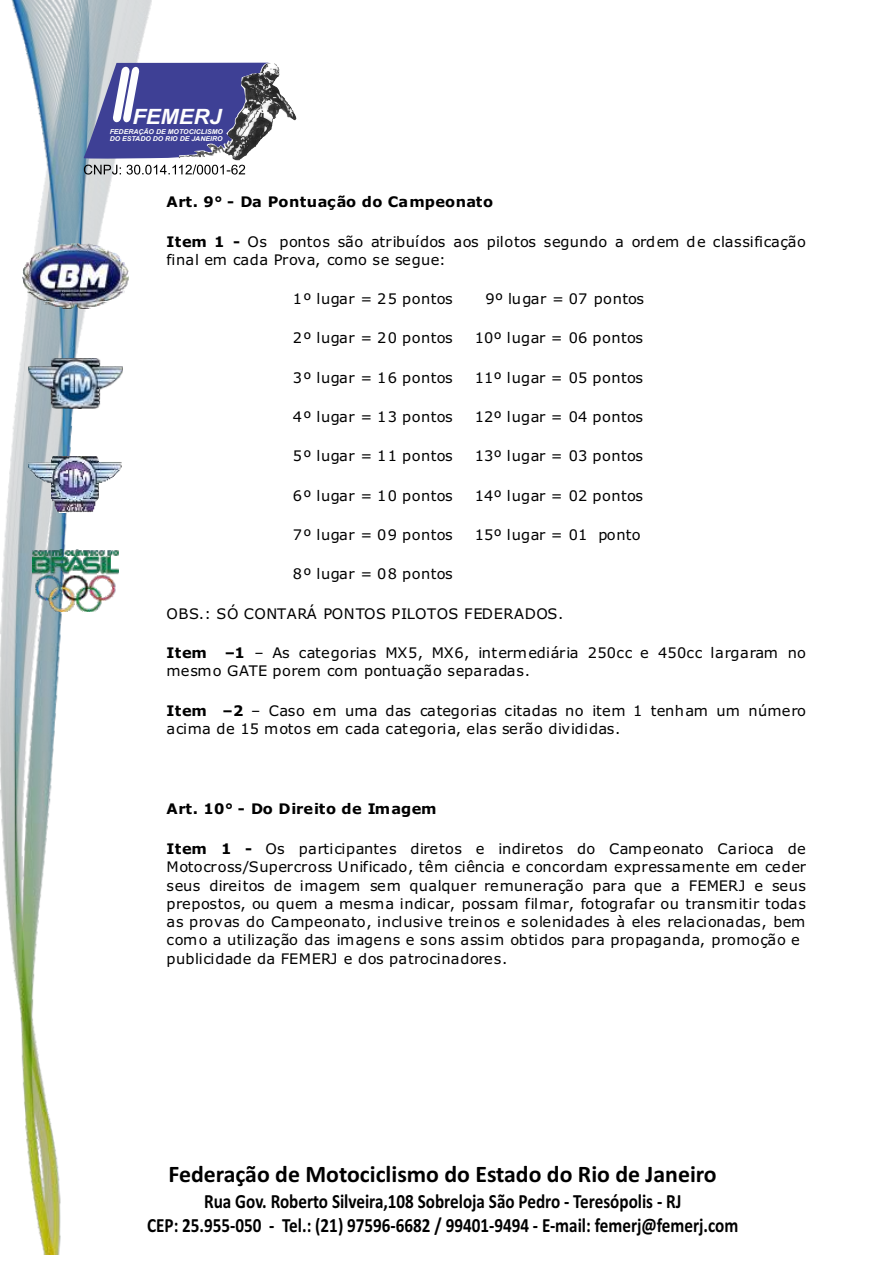
<style>
.page{position:relative;width:893px;height:1263px;background:#fff}
.page>*{position:absolute;margin:0;border:0;box-sizing:border-box;transform-origin:0 0}
.t1{font:700 23.85px "Calibri";color:#000}
.t2{font:italic 700 21.15px "Arial";color:#fefefe;scale:1.04 1}
.t3{font:700 20.25px/24.6px "Calibri";color:#000;text-align:center;scale:.85 1}
.t4{font:14.55px/18.1px "Verdana";letter-spacing:.02em;color:#000}
.t5{font:700 14.55px "Verdana";letter-spacing:.025em;color:#000}
.t6{font:italic 700 6.75px/7.5px "Arial";color:#fefefe;scale:1.04 1}
.s1{font-weight:700}
</style>
<div class="page">
<img style="left:1px;top:0;width:150px;height:1255px">
<img style="left:33px;top:549px;width:85px;height:62px">
<img style="left:29px;top:358px;width:93px;height:50px">
<img style="left:233px;top:63px;width:64px;height:97px">
<svg style="left:83px;top:63px;width:187px;height:96px;background:#5e619b"></svg>
<img style="left:22px;top:244px;width:106px;height:65px">
<svg style="left:84px;top:165px;width:161px;height:10px"></svg>
<img style="left:29px;top:457px;width:93px;height:56px">
<h2 class="t2" style="left:132px;top:109px;width:87px">FEMERJ</h2>
<p class="t6" style="left:110px;top:128px;width:110px">FEDERAÇÃO DE MOTOCICLISMO<br>DO ESTADO DO RIO DE JANEIRO</p>
<p class="t5" style="left:167px;top:196px;width:328px">Art. 9° - Da Pontuação do Campeonato</p>
<p class="t4" style="left:167px;top:234px;width:641px"><span class="s1">Item 1 -</span> Os pontos são atribuídos aos pilotos segundo a ordem de classificação final em cada Prova, como se segue:</p>
<p class="t4" style="left:293px;top:291px;width:161px">1º lugar = 25 pontos</p>
<p class="t4" style="left:485px;top:291px;width:160px">9º lugar = 07 pontos</p>
<p class="t4" style="left:293px;top:330px;width:161px">2º lugar = 20 pontos</p>
<p class="t4" style="left:475px;top:330px;width:170px">10º lugar = 06 pontos</p>
<p class="t4" style="left:293px;top:370px;width:161px">3º lugar = 16 pontos</p>
<p class="t4" style="left:475px;top:370px;width:170px">11º lugar = 05 pontos</p>
<p class="t4" style="left:293px;top:409px;width:161px">4º lugar = 13 pontos</p>
<p class="t4" style="left:475px;top:409px;width:170px">12º lugar = 04 pontos</p>
<p class="t4" style="left:293px;top:448px;width:161px">5º lugar = 11 pontos</p>
<p class="t4" style="left:475px;top:448px;width:170px">13º lugar = 03 pontos</p>
<p class="t4" style="left:293px;top:488px;width:161px">6º lugar = 10 pontos</p>
<p class="t4" style="left:475px;top:488px;width:170px">14º lugar = 02 pontos</p>
<p class="t4" style="left:293px;top:526px;width:161px">7º lugar = 09 pontos</p>
<p class="t4" style="left:475px;top:526px;width:167px">15º lugar = 01 ponto</p>
<p class="t4" style="left:293px;top:565px;width:161px">8º lugar = 08 pontos</p>
<p class="t4" style="left:167px;top:605px;width:398px">OBS.: SÓ CONTARÁ PONTOS PILOTOS FEDERADOS.</p>
<p class="t4" style="left:167px;top:644px;width:641px"><span class="s1">Item –1</span> – As categorias MX5, MX6, intermediária 250cc e 450cc largaram no mesmo GATE porem com pontuação separadas.</p>
<p class="t4" style="left:167px;top:703px;width:641px"><span class="s1">Item –2</span> – Caso em uma das categorias citadas no item 1 tenham um número acima de 15 motos em cada categoria, elas serão divididas.</p>
<p class="t5" style="left:167px;top:803px;width:272px">Art. 10° - Do Direito de Imagem</p>
<p class="t4" style="left:167px;top:841px;width:641px"><span class="s1">Item 1 -</span> Os participantes diretos e indiretos do Campeonato Carioca de Motocross/Supercross Unificado, têm ciência e concordam expressamente em ceder seus direitos de imagem sem qualquer remuneração para que a FEMERJ e seus prepostos, ou quem a mesma indicar, possam filmar, fotografar ou transmitir todas as provas do Campeonato, inclusive treinos e solenidades à eles relacionadas, bem como a utilização das imagens e sons assim obtidos para propaganda, promoção e publicidade da FEMERJ e dos patrocinadores.</p>
<h1 class="t1" style="left:168px;top:1164px;width:550px">Federação de Motociclismo do Estado do Rio de Janeiro</h1>
<h3 class="t3" style="left:147px;top:1190px;width:697px">Rua Gov. Roberto Silveira,108 Sobreloja São Pedro - Teresópolis - RJ<br>CEP: 25.955-050 - Tel.: (21) 97596-6682 / 99401-9494 - E-mail: femerj@femerj.com</h3>
</div>
